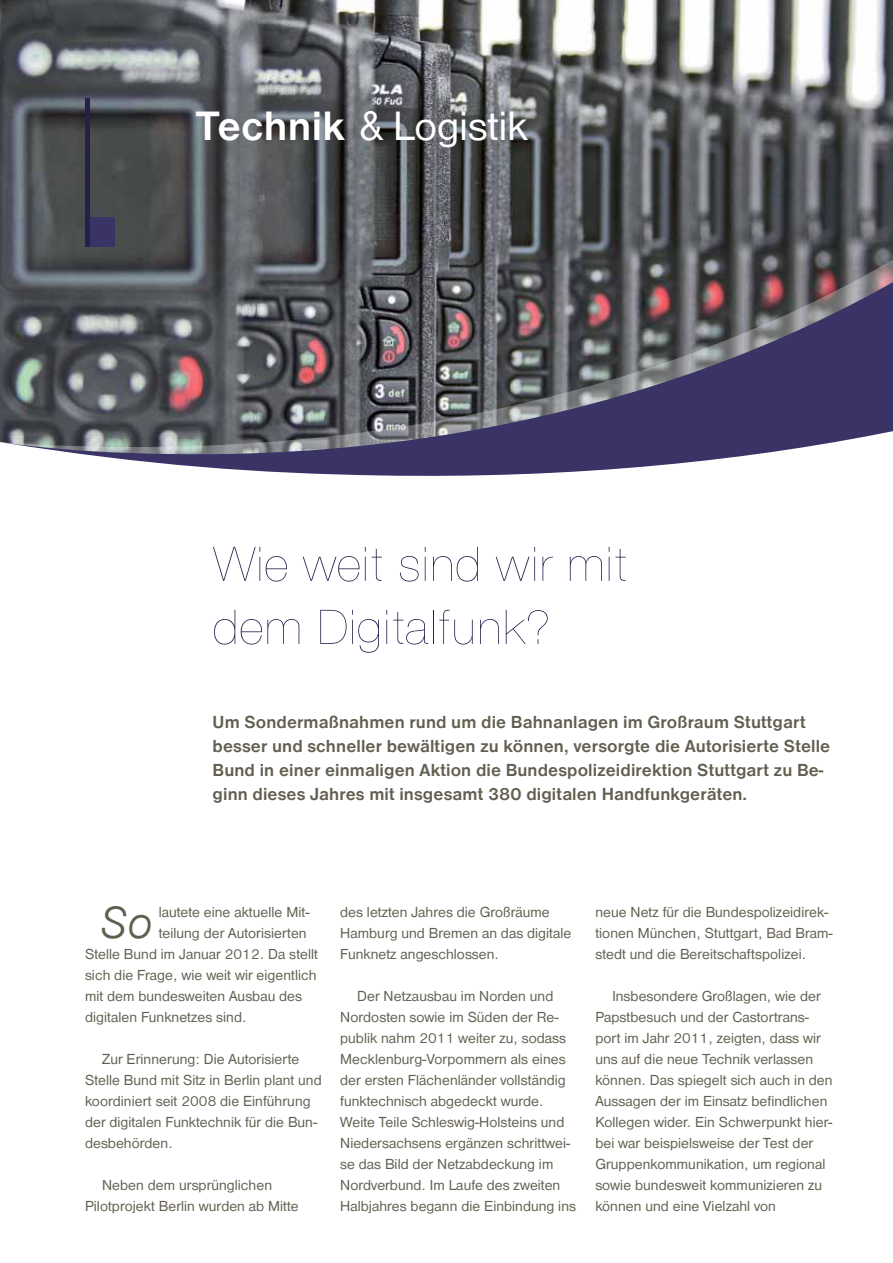
<style>
.page{position:relative;width:893px;height:1263px;background:#fff}
.page>*{position:absolute;margin:0;border:0;box-sizing:border-box;transform-origin:0 0}
.t1{font:51px/63px "Nimbus San D Ult Lig";letter-spacing:.005em;color:#261e4b}
.t2{font:italic 300 46.5px "Nimbus San D";color:#625f50}
.t3{font:42.3px "Nimbus San D";letter-spacing:.005em;color:#fff}
.t4{font:700 18px/24px "Nimbus San D";letter-spacing:.005em;color:#625f50}
.t5{font:15px/21px "Nimbus San D";letter-spacing:.005em;color:#625f50}
.s1{font-weight:700}
</style>
<div class="page">
<img style="left:0;top:0;width:893px;height:73px">
<svg style="left:0;top:73px;width:893px;height:115px;background:#5c5e61"></svg>
<svg style="left:0;top:188px;width:893px;height:288px;background:#5c5b68"></svg>
<div style="left:85px;top:217px;width:30px;height:30px;background:#393366"></div>
<hr style="left:85px;top:98px;width:4px;height:149px;background:#261e4b">
<h3 class="t3" style="left:196px;top:102px;width:334px"><span class="s1">Technik</span> &amp; Logistik</h3>
<h1 class="t1" style="left:213px;top:534px;width:417px">Wie weit sind wir mit dem Digitalfunk?</h1>
<p class="t4" style="left:213px;top:710px;width:619px">Um Sondermaßnahmen rund um die Bahnanlagen im Großraum Stuttgart besser und schneller bewältigen zu können, versorgte die Autorisierte Stelle Bund in einer einmaligen Aktion die Bundespolizeidirektion Stuttgart zu Be&shy;ginn dieses Jahres mit insgesamt 380 digitalen Handfunkgeräten.</p>
<h2 class="t2" style="left:101px;top:897px;width:54px">So</h2>
<p class="t5" style="left:159px;top:901px;width:152px">lautete eine aktuelle Mit-</p>
<p class="t5" style="left:159px;top:922px;width:149px">teilung der Autorisierten</p>
<p class="t5" style="left:85px;top:943px;width:234px">Stelle Bund im Januar 2012. Da stellt</p>
<p class="t5" style="left:85px;top:964px;width:233px">sich die Frage, wie weit wir eigentlich</p>
<p class="t5" style="left:85px;top:985px;width:219px">mit dem bundesweiten Ausbau des</p>
<p class="t5" style="left:85px;top:1006px;width:163px">digitalen Funknetzes sind.</p>
<p class="t5" style="left:85px;top:1048px;width:238px;text-indent:17px">Zur Erinnerung: Die Autorisierte<br>Stelle Bund mit Sitz in Berlin plant und koordiniert seit 2008 die Einführung der digitalen Funktechnik für die Bun&shy;desbehörden.</p>
<p class="t5" style="left:85px;top:1174px;width:215px;text-indent:17px">Neben dem ursprünglichen<br>Pilotprojekt Berlin wurden ab Mitte</p>
<p class="t5" style="left:340px;top:901px;width:233px">des letzten Jahres die Großräume<br>Hamburg und Bremen an das digitale<br>Funknetz angeschlossen.</p>
<p class="t5" style="left:340px;top:985px;width:237px;text-indent:17px">Der Netzausbau im Norden und Nordosten sowie im Süden der Re&shy;publik nahm 2011 weiter zu, sodass Mecklenburg-Vorpommern als eines der ersten Flächenländer vollständig funktechnisch abgedeckt wurde.<br>Weite Teile Schleswig-Holsteins und Niedersachsens ergänzen schrittwei&shy;se das Bild der Netzabdeckung im Nordverbund. Im Laufe des zweiten Halbjahres begann die Einbindung ins</p>
<p class="t5" style="left:595px;top:901px;width:239px">neue Netz für die Bundespolizeidirek&shy;tionen München, Stuttgart, Bad Bram&shy;stedt und die Bereitschaftspolizei.</p>
<p class="t5" style="left:595px;top:985px;width:239px;text-indent:17px">Insbesondere Großlagen, wie der Papstbesuch und der Castortrans&shy;port im Jahr 2011, zeigten, dass wir uns auf die neue Technik verlassen können. Das spiegelt sich auch in den Aussagen der im Einsatz befindlichen Kollegen wider. Ein Schwerpunkt hier&shy;bei war beispielsweise der Test der Gruppenkommunikation, um regional sowie bundesweit kommunizieren zu können und eine Vielzahl von</p>
</div>
